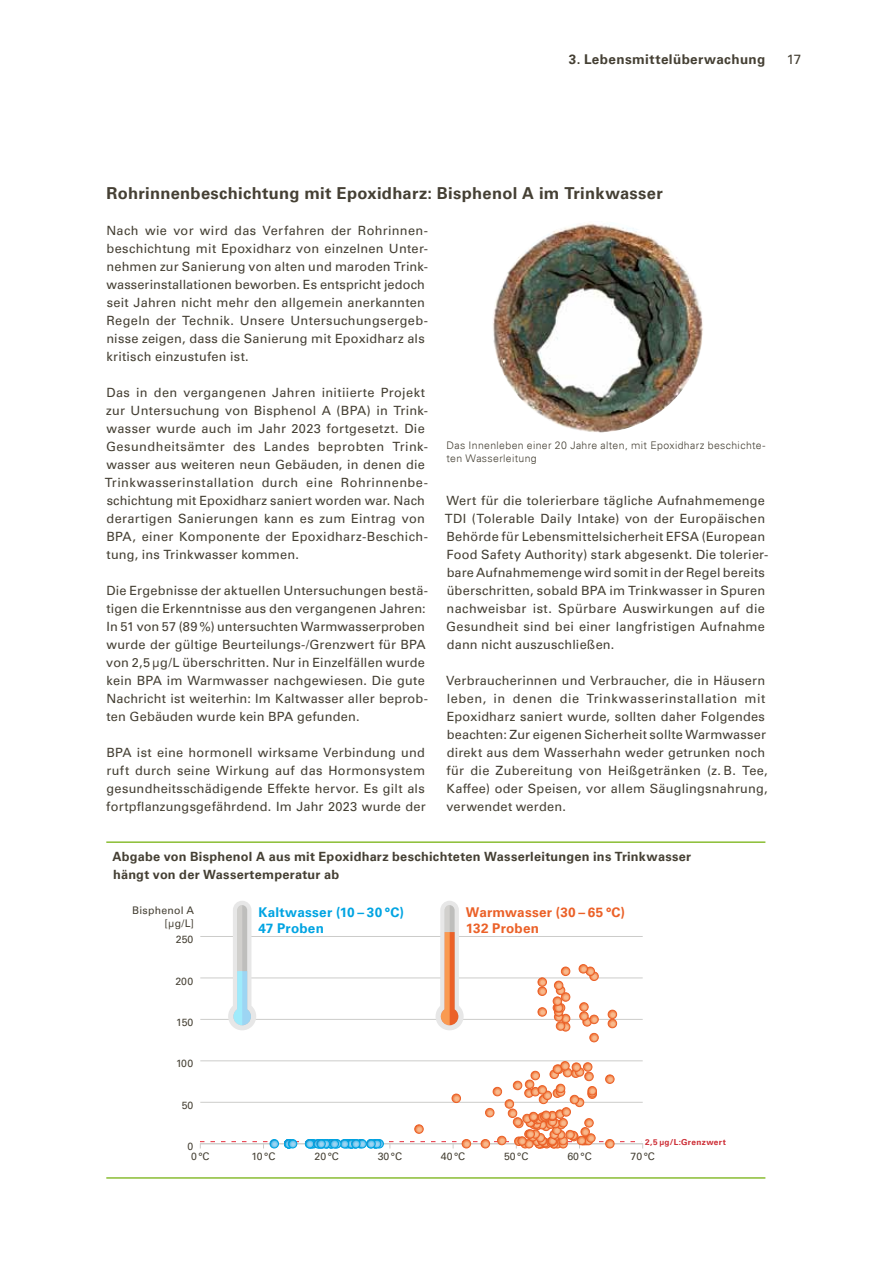
<style>
.page{position:relative;width:893px;height:1263px;background:#fff}
.page>*{position:absolute;margin:0;border:0;box-sizing:border-box;transform-origin:0 0}
.t1{font:700 16.5px "Univers LT Pro 65";letter-spacing:.015em;color:#454034}
.t2{font:700 13.5px/16.2px "Univers LT Pro 65";letter-spacing:.015em;color:#eb6128}
.t3{font:700 13.5px/16.2px "Univers LT Pro 65";letter-spacing:.02em;color:#00a4e2}
.t4{font:700 13.5px "Univers LT Pro 65";letter-spacing:.03em;color:#454034}
.t5{font:13.5px "Univers LT Pro 55 Roman";color:#454034}
.t6{font:12.75px/18px "Univers LT Pro 55 Roman";letter-spacing:.02em;color:#454034}
.t7{font:700 12.75px/18px "Univers LT Pro 65";letter-spacing:.02em;color:#454034}
.t8{font:300 10.5px/12.6px "Univers 45";letter-spacing:.03em;color:#454034}
.t9{font:10.5px "Univers LT Pro 55 Roman";color:#454034}
.t10{font:10.5px/12.6px "Univers LT Pro 55 Roman";letter-spacing:.025em;color:#454034;text-align:right}
.t11{font:700 8.25px "Univers LT Pro 65";letter-spacing:.045em;color:#cd2d35}
</style>
<div class="page">
<hr style="left:200px;top:1060px;width:443px;height:1px;background:#ccccca">
<hr style="left:200px;top:1019px;width:443px;height:1px;background:#ccccca">
<hr style="left:200px;top:977px;width:443px;height:1px;background:#ccccca">
<hr style="left:200px;top:936px;width:443px;height:1px;background:#ccccca">
<svg style="left:591px;top:1033px;width:7px;height:9px"></svg>
<div style="left:589px;top:1033px;width:10px;height:9px;border:1px solid #eb6128;border-radius:50%"></div>
<div style="left:589px;top:1015px;width:10px;height:9px;border:1px solid #eb6128;border-radius:50%"></div>
<div style="left:579px;top:1011px;width:10px;height:10px;border:1px solid #eb6128;border-radius:50%"></div>
<svg style="left:608px;top:1010px;width:9px;height:18px"></svg>
<div style="left:608px;top:1010px;width:9px;height:9px;border:1px solid #eb6128;border-radius:50%"></div>
<svg style="left:538px;top:1008px;width:8px;height:8px"></svg>
<div style="left:538px;top:1007px;width:9px;height:9px;border:1px solid #eb6128;border-radius:50%"></div>
<svg style="left:580px;top:1004px;width:18px;height:22px"></svg>
<div style="left:579px;top:1002px;width:10px;height:9px;border:1px solid #eb6128;border-radius:50%"></div>
<div style="left:538px;top:986px;width:9px;height:10px;border:1px solid #eb6128;border-radius:50%"></div>
<svg style="left:553px;top:981px;width:17px;height:50px"></svg>
<div style="left:554px;top:981px;width:9px;height:9px;border:1px solid #eb6128;border-radius:50%"></div>
<svg style="left:538px;top:978px;width:8px;height:17px"></svg>
<div style="left:538px;top:977px;width:9px;height:10px;border:1px solid #eb6128;border-radius:50%"></div>
<div style="left:589px;top:972px;width:10px;height:9px;border:1px solid #eb6128;border-radius:50%"></div>
<svg style="left:561px;top:967px;width:9px;height:8px"></svg>
<div style="left:561px;top:967px;width:9px;height:9px;border:1px solid #eb6128;border-radius:50%"></div>
<svg style="left:579px;top:964px;width:19px;height:16px"></svg>
<div style="left:579px;top:964px;width:9px;height:9px;border:1px solid #eb6128;border-radius:50%"></div>
<svg style="left:200px;top:1061px;width:443px;height:87px"></svg>
<div style="left:316px;top:1139px;width:10px;height:9px;border:1px solid #00a4e2;border-radius:50%"></div>
<svg style="left:436px;top:901px;width:28px;height:129px"></svg>
<svg style="left:228px;top:901px;width:28px;height:129px"></svg>
<hr style="left:106px;top:841px;width:659px;height:2px;background:#8abd33">
<hr style="left:106px;top:1177px;width:659px;height:2px;background:#8abd33">
<img style="left:492px;top:221px;width:211px;height:211px;border-radius:106px">
<p class="t4" style="left:569px;top:50px;width:198px">3. Lebensmittelüberwachung</p>
<p class="t5" style="left:787px;top:50px;width:16px">17</p>
<p class="t1" style="left:107px;top:181px;width:558px">Rohrinnenbeschichtung mit Epoxidharz: Bisphenol A im Trinkwasser</p>
<p class="t6" style="left:106px;top:220px;width:322px">Nach wie vor wird das Verfahren der Rohrinnen&shy;beschichtung mit Epoxidharz von einzelnen Unter&shy;nehmen zur Sanierung von alten und maroden Trink&shy;wasserinstallationen beworben. Es entspricht jedoch seit Jahren nicht mehr den allgemein anerkannten Regeln der Technik. Unsere Untersuchungsergeb&shy;nisse zeigen, dass die Sanierung mit Epoxidharz als kritisch einzustufen ist.</p>
<p class="t6" style="left:105px;top:383px;width:324px">Das in den vergangenen Jahren initiierte Projekt zur Untersuchung von Bisphenol A (BPA) in Trink&shy;wasser wurde auch im Jahr 2023 fortgesetzt. Die Gesundheitsämter des Landes beprobten Trink&shy;wasser aus weiteren neun Gebäuden, in denen die Trinkwasserinstallation durch eine Rohrinnenbe-- schichtung mit Epoxidharz saniert worden war. Nach derartigen Sanierungen kann es zum Eintrag von BPA, einer Komponente der Epoxidharz-Beschich&shy;tung, ins Trinkwasser kommen.</p>
<p class="t6" style="left:106px;top:581px;width:323px">Die Ergebnisse der aktuellen Untersuchungen bestä&shy;tigen die Erkenntnisse aus den vergangenen Jahren:<br>In 51 von 57 (89 %) untersuchten Warmwasserproben wurde der gültige Beurteilungs-/Grenzwert für BPA von 2,5 µg/L überschritten. Nur in Einzelfällen wurde kein BPA im Warmwasser nachgewiesen. Die gute Nachricht ist weiterhin: Im Kaltwasser aller beprob&shy;ten Gebäuden wurde kein BPA gefunden.</p>
<p class="t6" style="left:106px;top:743px;width:321px;text-align:justify">BPA ist eine hormonell wirksame Verbindung und ruft durch seine Wirkung auf das Hormonsystem gesundheitsschädigende Effekte hervor. Es gilt als fortpflanzungsgefährdend. Im Jahr 2023 wurde der</p>
<p class="t8" style="left:446px;top:439px;width:320px">Das Innenleben einer 20 Jahre alten, mit Epoxidharz beschichte&shy;ten Wasserleitung</p>
<p class="t6" style="left:445px;top:490px;width:325px">Wert für die tolerierbare tägliche Aufnahmemenge TDI (Tolerable Daily Intake) von der Europäischen Behörde für Lebensmittelsicherheit EFSA (European Food Safety Authority) stark abgesenkt. Die tolerier&shy;bare Aufnahmemenge wird somit in der Regel bereits überschritten, sobald BPA im Trinkwasser in Spuren nachweisbar ist. Spürbare Auswirkungen auf die Gesundheit sind bei einer langfristigen Aufnahme dann nicht auszuschließen.</p>
<p class="t6" style="left:446px;top:671px;width:323px">Verbraucherinnen und Verbraucher, die in Häusern leben, in denen die Trinkwasserinstallation mit Epoxidharz saniert wurde, sollten daher Folgendes beachten: Zur eigenen Sicherheit sollte Warmwasser direkt aus dem Wasserhahn weder getrunken noch für die Zubereitung von Heißgetränken (z. B. Tee, Kaffee) oder Speisen, vor allem Säuglingsnahrung, verwendet werden.</p>
<p class="t7" style="left:112px;top:847px;width:580px">Abgabe von Bisphenol A aus mit Epoxidharz beschichteten Wasserleitungen ins Trinkwasser hängt von der Wassertemperatur ab</p>
<p class="t10" style="left:132px;top:903px;width:63px">Bisphenol A [µg/L]</p>
<p class="t9" style="left:176px;top:932px;width:19px">250</p>
<p class="t9" style="left:175px;top:973px;width:19px">200</p>
<p class="t9" style="left:176px;top:1015px;width:19px">150</p>
<p class="t9" style="left:176px;top:1056px;width:19px">100</p>
<p class="t9" style="left:182px;top:1098px;width:13px">50</p>
<p class="t9" style="left:188px;top:1139px;width:7px">0</p>
<p class="t3" style="left:259px;top:903px;width:147px">Kaltwasser (10 – 30 °C)<br>47 Proben</p>
<p class="t2" style="left:466px;top:903px;width:161px">Warmwasser (30 – 65 °C)<br>132 Proben</p>
<p class="t11" style="left:645px;top:1136px;width:82px">2,5 µg/L:Grenzwert</p>
<p class="t9" style="left:191px;top:1149px;width:20px">0 °C</p>
<p class="t9" style="left:252px;top:1149px;width:25px">10 °C</p>
<p class="t9" style="left:314px;top:1149px;width:26px">20 °C</p>
<p class="t9" style="left:378px;top:1149px;width:26px">30 °C</p>
<p class="t9" style="left:441px;top:1149px;width:26px">40 °C</p>
<p class="t9" style="left:504px;top:1149px;width:26px">50 °C</p>
<p class="t9" style="left:567px;top:1149px;width:26px">60 °C</p>
<p class="t9" style="left:630px;top:1149px;width:26px">70 °C</p>
</div>
